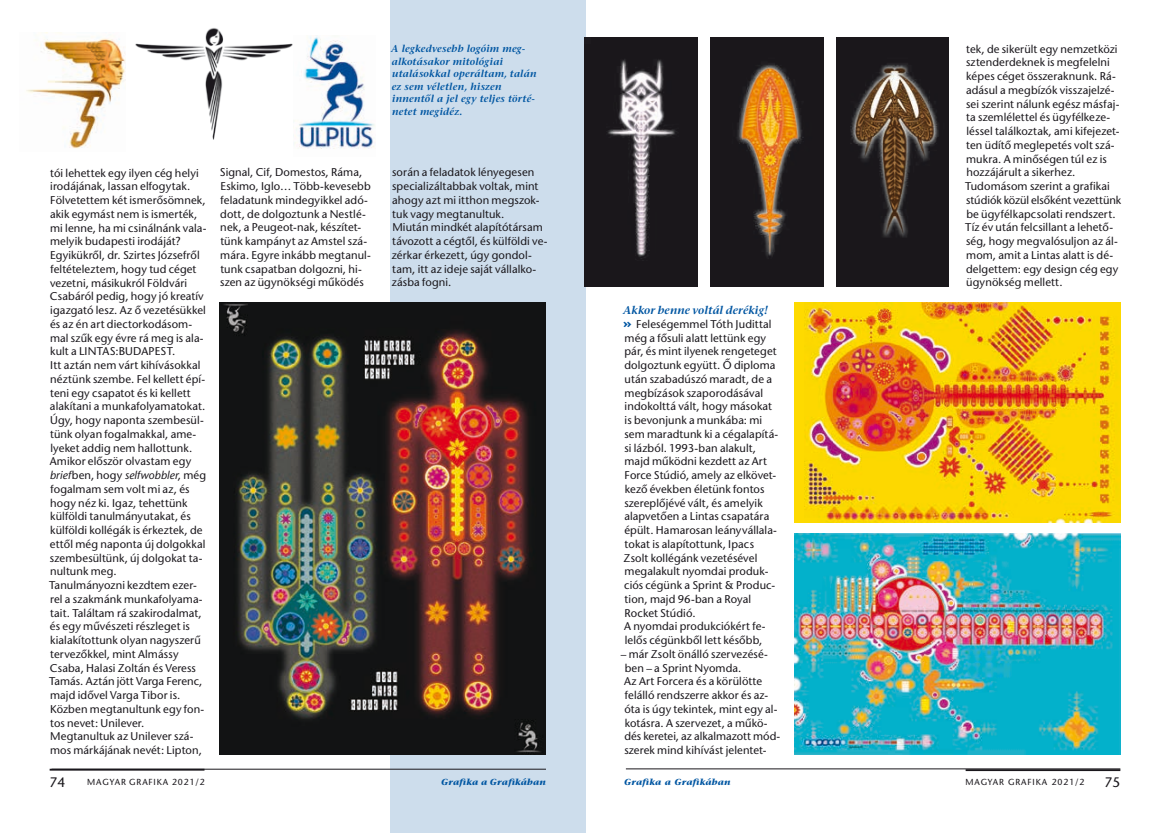
<style>
.page{position:relative;width:1170px;height:833px;background:#fff}
.page>*{position:absolute;margin:0;border:0;box-sizing:border-box;transform-origin:0 0}
.t1{font:13.75px "Stone Sans H";color:#1a171c}
.t2{font:11.25px/13.8px "Stone Sans H";letter-spacing:.01em;color:#1a171c}
.t3{font:11.25px "Stone Sans Italic H";letter-spacing:.005em;color:#1a171c}
.t4{font:11.25px "Stone Serif Semi Bold Italic H";letter-spacing:.005em;color:#0056a2}
.t5{font:10px/12.5px "Stone Serif Semi Bold Italic H";letter-spacing:.015em;color:#0056a2}
.t6{font:8.75px "Stone Sans H";letter-spacing:.1em;color:#1a171c}
.t7{font:8.75px "Stone Serif Bold Italic H";letter-spacing:.025em;color:#0056a2}
.s1{font-family:"Stone Sans H"}
.s2{font-family:"Stone Sans Bold H";font-size:15px;color:#0056a2}
</style>
<div class="page">
<hr style="left:626px;top:768px;width:494px;height:1px;background:#1a171c">
<hr style="left:965px;top:769px;width:155px;height:2px;background:#1a171c">
<div style="left:390px;top:0;width:195px;height:833px;background:#cdddec"></div>
<hr style="left:52px;top:769px;width:494px;height:1px;background:#1a171c">
<hr style="left:50px;top:768px;width:154px;height:2px;background:#1a171c">
<img style="left:220px;top:302px;width:326px;height:452px">
<div style="left:794px;top:302px;width:326px;height:221px;background:#feda00"></div>
<img style="left:804px;top:302px;width:311px;height:221px">
<img style="left:135px;top:28px;width:158px;height:112px">
<img style="left:26px;top:32px;width:100px;height:117px">
<img style="left:294px;top:36px;width:81px;height:113px">
<img style="left:585px;top:38px;width:112px;height:248px">
<img style="left:710px;top:38px;width:113px;height:248px">
<img style="left:836px;top:38px;width:112px;height:248px">
<img style="left:794px;top:534px;width:326px;height:220px">
<p class="t5" style="left:391px;top:43px;width:147px">A legkedvesebb logóim meg&shy;alkotásakor mitológiai utalásokkal operáltam, talán ez sem véletlen, hiszen innentôl a jel egy teljes törté&shy;netet megidéz.</p>
<p class="t2" style="left:50px;top:166px;width:158px">tói lehettek egy ilyen cég helyi irodájának, lassan elfogytak.<br>Fölvetettem két ismerôsömnek, akik egymást nem is ismerték, mi lenne, ha mi csinálnánk vala&shy;melyik budapesti irodáját?<br>Egyikükrôl, dr. Szirtes Józsefrôl feltételeztem, hogy tud céget vezetni, másikukról Földvári<br>Csabáról pedig, hogy jó kreatív igazgató lesz. Az ô vezetésükkel és az én art diectorkodásom&shy;mal szûk egy évre rá meg is ala&shy;kult a LI NTAS:BUDAPEST.<br>I tt aztán nem várt kihívásokkal néztünk szembe. Fel kellett épí&shy;teni egy csapatot és ki kellett alakítani a munkafolyamatokat.<br>Úgy, hogy naponta szembesül&shy;tünk olyan fogalmakkal, ame&shy;lyeket addig nem hallottunk.<br>Amikor elôször olvastam egy</p>
<p class="t3" style="left:50px;top:468px;width:158px">brief<span class="s1">ben, hogy</span> selfwobbler<span class="s1">, még</span></p>
<p class="t2" style="left:49px;top:482px;width:158px">fogalmam sem volt mi az, és hogy néz ki. I gaz, tehettünk külföldi tanulmányutakat, és külföldi kollégák is érkeztek, de ettôl még naponta új dolgokkal szembesültünk, új dolgokat ta&shy;nultunk meg.<br>Tanulmányozni kezdtem ezer&shy;rel a szakmánk munkafolyama&shy;tait. Találtam rá szakirodalmat, és egy mûvészeti részleget is kialakítottunk olyan nagyszerû tervezôkkel, mint Almássy<br>Csaba, Halasi Zoltán és Veress<br>Tamás. Aztán jött Varga Ferenc, majd idôvel Varga Tibor is.<br>Közben megtanultunk egy fon&shy;tos nevet: Unilever.<br>Megtanultuk az Unilever szá&shy;mos márkájának nevét: Lipton,</p>
<p class="t2" style="left:220px;top:166px;width:152px">Signal, Cif, Domestos, Ráma,<br>Eskimo, Iglo… Több-kevesebb feladatunk mindegyikkel adó&shy;dott, de dolgoztunk a Nestlé&shy;nek, a Peugeot-nak, készítet&shy;tünk kampányt az Amstel szá&shy;mára. Egyre inkább megtanul&shy;tunk csapatban dolgozni, hi&shy;szen az ügynökségi mûködés</p>
<p class="t2" style="left:392px;top:166px;width:157px">során a feladatok lényegesen specializáltabbak voltak, mint ahogy azt mi itthon megszok&shy;tuk vagy megtanultuk.<br>M iután mindkét alapítótársam távozott a cégtôl, és külföldi ve&shy;zérkar érkezett, úgy gondol&shy;tam, itt az ideje saját vállalko&shy;zásba fogni.</p>
<p class="t4" style="left:623px;top:303px;width:146px">Akkor benne voltál derékig!</p>
<p class="t2" style="left:623px;top:317px;width:156px"><span class="s2">»</span> Feleségemmel Tóth Judittal még a fôsuli alatt lettünk egy pár, és mint ilyenek rengeteget dolgoztunk együtt. Ô diploma után szabadúszó maradt, de a megbízások szaporodásával indokolttá vált, hogy másokat is bevonjunk a munkába: mi sem maradtunk ki a cégalapítá&shy;si lázból. 1993-ban alakult, majd mûködni kezdett az Art<br>Force Stúdió, amely az elkövet&shy;kezô években életünk fontos szereplôjévé vált, és amelyik alapvetôen a Lintas csapatára épült. Hamarosan leányvállala&shy;tokat is alapítottunk, I pacs<br>Zsolt kollégánk vezetésével megalakult nyomdai produk&shy;ciós cégünk a Sprint &amp; Produc&shy;tion, majd 96-ban a Royal<br>Rocket Stúdió.<br>A nyomdai produkciókért fe&shy;lelôs cégünkbôl lett késôbb,</p>
<p class="t2" style="left:624px;top:647px;width:158px;text-indent:-3px">– már Zsolt önálló szervezésé&shy;ben – a Sprint Nyomda.<br>Az Art Forcera és a körülötte felálló rendszerre akkor és az&shy;óta is úgy tekintek, mint egy al&shy;kotásra. A szervezet, a mûkö&shy;dés keretei, az alkalmazott mód&shy;szerek mind kihívást jelentet-</p>
<p class="t2" style="left:965px;top:42px;width:158px">tek, de sikerült egy nemzetközi sztenderdeknek is megfelelni képes céget összeraknunk. Rá&shy;adásul a megbízók visszajelzé&shy;sei szerint nálunk egész másfaj&shy;ta szemlélettel és ügyfélkeze&shy;léssel találkoztak, ami kifejezet&shy;ten üdítô meglepetés volt szá&shy;mukra. A minôségen túl ez is hozzájárult a sikerhez.<br>Tudomásom szerint a grafikai stúdiók közül elsôként vezettünk be ügyfélkapcsolati rendszert.<br>Tíz év után felcsillant a lehetô&shy;ség, hogy megvalósuljon az ál&shy;mom, amit a Lintas alatt is dé&shy;delgettem: egy design cég egy ügynökség mellett.</p>
<p class="t1" style="left:50px;top:774px;width:17px">74</p>
<p class="t6" style="left:87px;top:776px;width:119px">magyar grafika 2021/2</p>
<p class="t7" style="left:441px;top:776px;width:106px">Grafika a Grafikában</p>
<p class="t7" style="left:624px;top:776px;width:108px">Grafika a Grafikában</p>
<p class="t6" style="left:965px;top:776px;width:121px">magyar grafika 2021/2</p>
<p class="t1" style="left:1104px;top:773px;width:17px">75</p>
</div>
